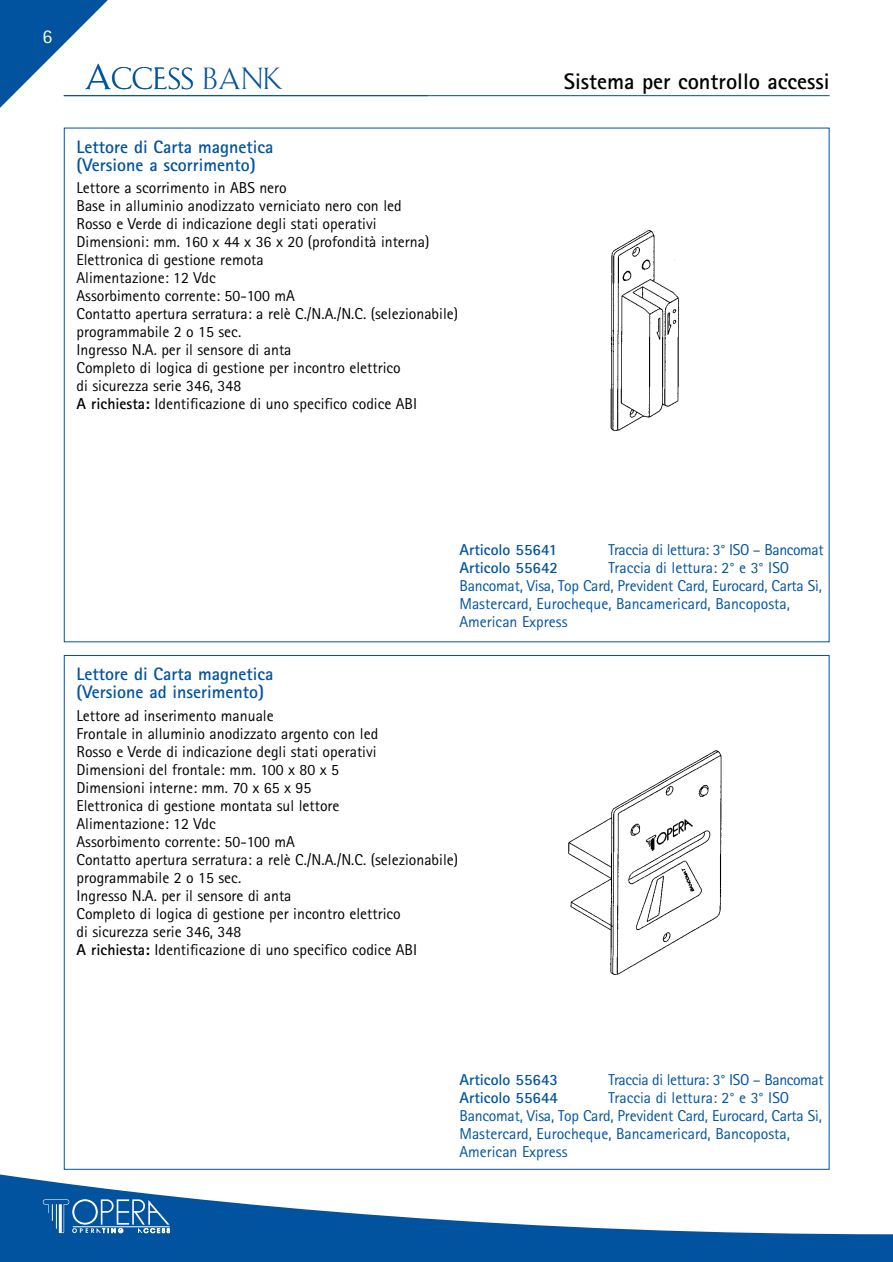
<style>
.page{position:relative;width:893px;height:1262px;background:#fff}
.page>*{position:absolute;margin:0;border:0;box-sizing:border-box;transform-origin:0 0}
.t1{font:31.5px "Au Bauer Text Initials";letter-spacing:.04em;color:#0153a0}
.t2{font:700 22.5px "Rotis Sans Serif";color:#000}
.t3{font:19.5px "Rotis Sans Serif";color:#fff}
.t4{font:700 18px/18px "Rotis Sans Serif";color:#0153a0}
.t5{font:15.75px/18px "Rotis Sans Serif";color:#000}
.t6{font:15.75px/18px "Rotis Sans Serif";color:#0153a0}
.t7{font:15.75px "Rotis Sans Serif";letter-spacing:-.03em;color:#0153a0}
.t8{font:700 15.75px "Rotis Sans Serif";color:#0153a0}
.s1{font-weight:700}
</style>
<div class="page">
<svg style="left:0;top:1174px;width:892px;height:87px"></svg>
<svg style="left:0;top:0;width:120px;height:108px"></svg>
<hr style="left:64px;top:95px;width:765px;height:1px;background:#0153a0">
<svg style="left:43px;top:1199px;width:127px;height:34px;background:#3b7ab5"></svg>
<img style="left:610px;top:230px;width:70px;height:202px">
<img style="left:568px;top:750px;width:154px;height:225px">
<p class="t3" style="left:43px;top:30px;width:11px">6</p>
<h1 class="t1" style="left:85px;top:60px;width:199px">Access bank</h1>
<p class="t4" style="left:77px;top:139px;width:198px">Lettore di Carta magnetica (Versione a scorrimento)</p>
<p class="t5" style="left:77px;top:180px;width:383px">Lettore a scorrimento in ABS nero<br>Base in alluminio anodizzato verniciato nero con led<br>Rosso e Verde di indicazione degli stati operativi<br>Dimensioni: mm. 160 x 44 x 36 x 20 (profondità interna)<br>Elettronica di gestione remota<br>Alimentazione: 12 Vdc<br>Assorbimento corrente: 50-100 mA<br>Contatto apertura serratura: a relè C./N.A./N.C. (selezionabile) programmabile 2 o 15 sec.<br>Ingresso N.A. per il sensore di anta<br>Completo di logica di gestione per incontro elettrico<br>di sicurezza serie 346, 348<br><span class="s1">A richiesta:</span> Identificazione di uno specifico codice ABI</p>
<h2 class="t2" style="left:564px;top:74px;width:267px">Sistema per controllo accessi</h2>
<p class="t8" style="left:459px;top:544px;width:99px">Articolo 55641</p>
<p class="t7" style="left:608px;top:544px;width:217px">Traccia di lettura: 3° ISO – Bancomat</p>
<p class="t8" style="left:459px;top:562px;width:100px">Articolo 55642</p>
<p class="t6" style="left:459px;top:560px;width:364px;text-indent:149px">Traccia di lettura: 2° e 3° ISO Bancomat, Visa, Top Card, Prevident Card, Eurocard, Carta Sì, Mastercard, Eurocheque, Bancamericard, Bancoposta, American Express</p>
<p class="t4" style="left:77px;top:667px;width:198px">Lettore di Carta magnetica (Versione ad inserimento)</p>
<p class="t5" style="left:77px;top:707px;width:383px">Lettore ad inserimento manuale<br>Frontale in alluminio anodizzato argento con led<br>Rosso e Verde di indicazione degli stati operativi<br>Dimensioni del frontale: mm. 100 x 80 x 5<br>Dimensioni interne: mm. 70 x 65 x 95<br>Elettronica di gestione montata sul lettore<br>Alimentazione: 12 Vdc<br>Assorbimento corrente: 50-100 mA<br>Contatto apertura serratura: a relè C./N.A./N.C. (selezionabile) programmabile 2 o 15 sec.<br>Ingresso N.A. per il sensore di anta<br>Completo di logica di gestione per incontro elettrico<br>di sicurezza serie 346, 348<br><span class="s1">A richiesta:</span> Identificazione di uno specifico codice ABI</p>
<p class="t8" style="left:459px;top:1074px;width:100px">Articolo 55643</p>
<p class="t7" style="left:608px;top:1074px;width:217px">Traccia di lettura: 3° ISO – Bancomat</p>
<p class="t8" style="left:459px;top:1092px;width:100px">Articolo 55644</p>
<p class="t6" style="left:459px;top:1090px;width:364px;text-indent:149px">Traccia di lettura: 2° e 3° ISO Bancomat, Visa, Top Card, Prevident Card, Eurocard, Carta Sì, Mastercard, Eurocheque, Bancamericard, Bancoposta, American Express</p>
</div>
